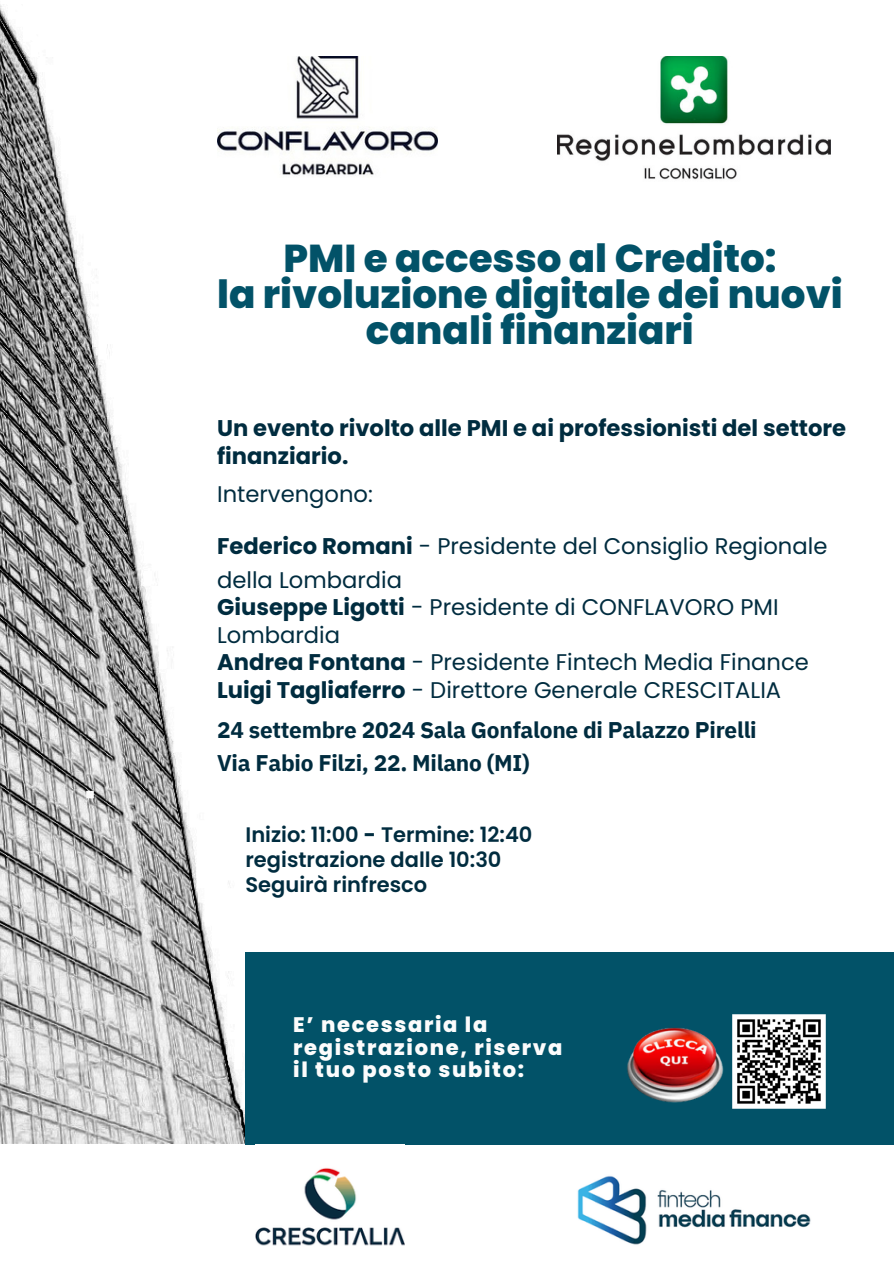
<style>
.page{position:relative;width:894px;height:1264px;background:#fff}
.page>*{position:absolute;margin:0;border:0;box-sizing:border-box;transform-origin:0 0}
.t1{font:800 38.85px/36px "Poppins";color:#025268;text-align:center}
.t2{font:22.65px "Poppins";color:#002c3f}
.t3{font:700 22.65px/32.8px "IBM Plex Sans";letter-spacing:-.01em;color:#002c3f}
.t4{font:700 22.65px/27.9px "Poppins";color:#002c3f}
.t5{font:600 21px/24.8px "Poppins";color:#002c3f}
.t6{font:800 21px/22.5px "Poppins";letter-spacing:.08em;color:#fcfcfc}
.s1{font-weight:700}
</style>
<div class="page">
<img style="left:0;top:4px;width:312px;height:1139px">
<div style="left:245px;top:952px;width:648px;height:191px;background:#025268"></div>
<img style="left:217px;top:57px;width:220px;height:120px">
<img style="left:732px;top:1014px;width:94px;height:95px">
<img style="left:557px;top:57px;width:273px;height:123px">
<img style="left:627px;top:1027px;width:97px;height:76px">
<img style="left:577px;top:1176px;width:234px;height:69px">
<img style="left:255px;top:1143px;width:150px;height:103px">
<p class="t1" style="left:217px;top:240px;width:627px">PMI e accesso al Credito:<br>la rivoluzione digitale dei nuovi canali finanziari</p>
<p class="t4" style="left:217px;top:414px;width:630px">Un evento rivolto alle PMI e ai professionisti del settore finanziario.</p>
<p class="t2" style="left:217px;top:478px;width:157px">Intervengono:</p>
<p class="t2" style="left:217px;top:530px;width:611px"><span class="s1">Federico Romani</span> - Presidente del Consiglio Regionale</p>
<p class="t2" style="left:217px;top:564px;width:186px">della Lombardia</p>
<p class="t2" style="left:217px;top:591px;width:563px"><span class="s1">Giuseppe Ligotti</span> - Presidente di CONFLAVORO PMI</p>
<p class="t2" style="left:217px;top:619px;width:124px">Lombardia</p>
<p class="t2" style="left:217px;top:646px;width:593px"><span class="s1">Andrea Fontana</span> - Presidente Fintech Media Finance</p>
<h2 class="t2" style="left:217px;top:674px;width:565px"><span class="s1">Luigi Tagliaferro</span> - Direttore Generale CRESCITALIA</h2>
<h2 class="t3" style="left:217px;top:712px;width:541px">24 settembre 2024 Sala Gonfalone di Palazzo Pirelli<br>Via Fabio Filzi, 22. Milano (MI)</h2>
<p class="t5" style="left:245px;top:822px;width:288px">Inizio: 11:00 <span class="s1">-</span> Termine: 12:40 registrazione dalle 10:30<br>Seguirà rinfresco</p>
<p class="t6" style="left:293px;top:1013px;width:271px">E’ necessaria la registrazione, riserva il tuo posto subito:</p>
</div>
